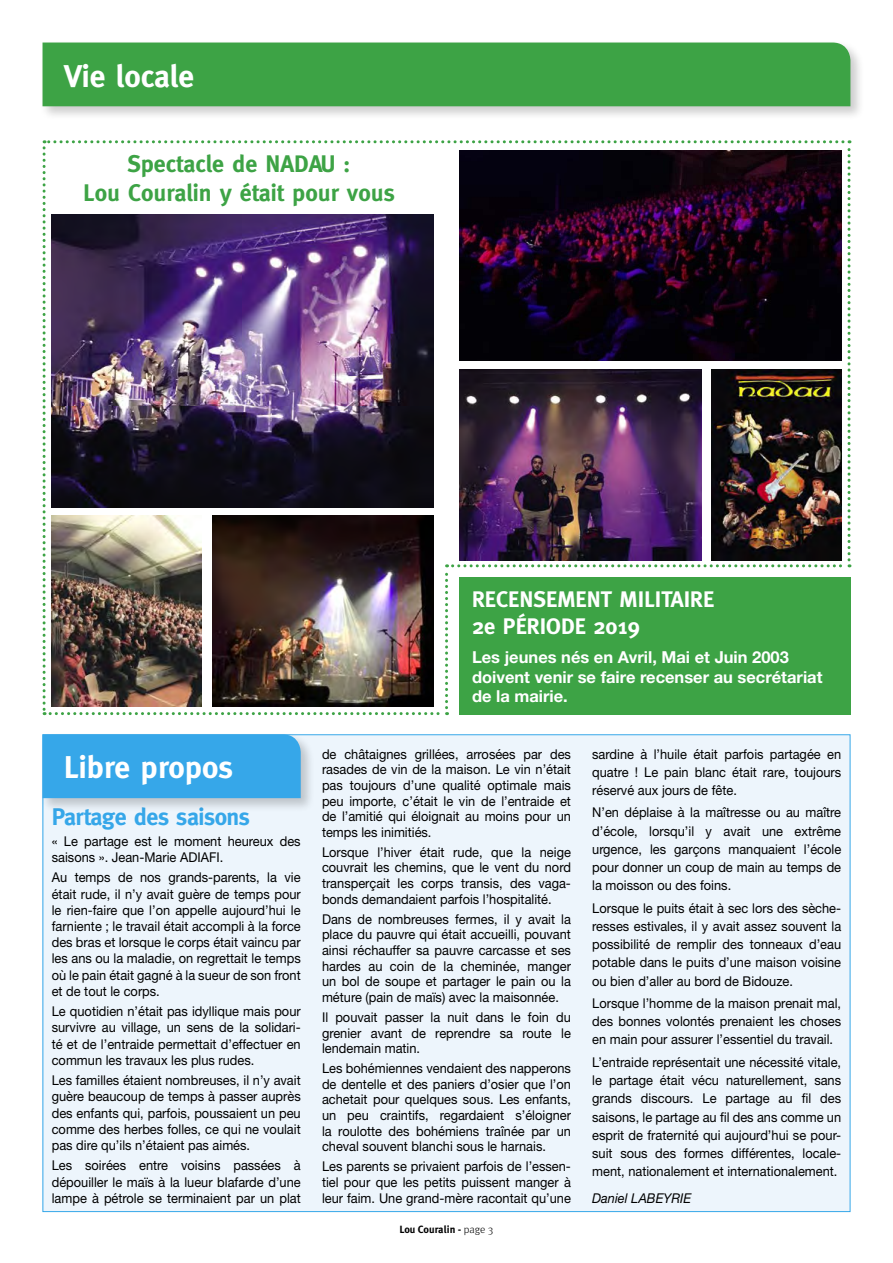
<style>
.page{position:relative;width:893px;height:1263px;background:#fff}
.page>*{position:absolute;margin:0;border:0;box-sizing:border-box;transform-origin:0 0}
.t1{font:700 31.5px "Meta";color:#fff}
.t2{font:700 24px/28.8px "Meta";color:#3da345;text-align:center}
.t3{font:700 24px "Meta";letter-spacing:-.02em;color:#36a7e9}
.t4{font:700 22.5px/27px "Meta";color:#fff}
.t5{font:700 16.5px/19.8px "Helvetica Neue";color:#fff}
.t6{font:13.5px/15.6px "Helvetica Neue";color:#000;text-align:justify;scale:.95 1}
.t7{font:italic 13.5px "Helvetica Neue";color:#000;scale:.95 1}
.t8{font:700 10.5px "Meta Plus";color:#000}
.s1{font-family:"Meta";font-weight:300}
</style>
<div class="page">
<div style="left:40px;top:40px;width:825px;height:81px;background:#000;opacity:.2"></div>
<div style="left:43px;top:43px;width:807px;height:63px;background:#3da345"></div>
<div style="left:43px;top:735px;width:807px;height:476px;background:#edf5fc"></div>
<div style="left:40px;top:732px;width:275px;height:81px;background:#000;opacity:.2"></div>
<div style="left:43px;top:734px;width:258px;height:64px;background:#36a7e9"></div>
<img style="left:43px;top:140px;width:807px;height:575px">
<h1 class="t1" style="left:64px;top:57px;width:132px">Vie locale</h1>
<h2 class="t2" style="left:83px;top:149px;width:313px">Spectacle de NADAU :<br>Lou Couralin y était pour vous</h2>
<h3 class="t4" style="left:472px;top:586px;width:244px">RECENSEMENT MILITAIRE<br>2e PÉRIODE 2019</h3>
<p class="t5" style="left:472px;top:647px;width:352px">Les jeunes nés en Avril, Mai et Juin 2003 doivent venir se faire recenser au secrétariat de la mairie.</p>
<h1 class="t1" style="left:64px;top:749px;width:171px">Libre propos</h1>
<h2 class="t3" style="left:52px;top:803px;width:200px">Partage des saisons</h2>
<p class="t6" style="left:52px;top:833px;width:264px;line-height:16.2px">« Le partage est le moment heureux des saisons ». Jean-Marie ADIAFI.</p>
<p class="t6" style="left:52px;top:869px;width:264px;line-height:16.2px">Au temps de nos grands-parents, la vie était rude, il n’y avait guère de temps pour le rien-faire que l’on appelle aujourd’hui le farniente ; le travail était accompli à la force des bras et lorsque le corps était vaincu par les ans ou la maladie, on regrettait le temps où le pain était gagné à la sueur de son front et de tout le corps.</p>
<p class="t6" style="left:52px;top:1003px;width:264px;line-height:16.2px">Le quotidien n’était pas idyllique mais pour survivre au village, un sens de la solidari&shy;té et de l’entraide permettait d’effectuer en commun les travaux les plus rudes.</p>
<p class="t6" style="left:52px;top:1072px;width:264px;line-height:16.2px">Les familles étaient nombreuses, il n’y avait guère beaucoup de temps à passer auprès des enfants qui, parfois, poussaient un peu comme des herbes folles, ce qui ne voulait pas dire qu’ils n’étaient pas aimés.</p>
<p class="t6" style="left:52px;top:1157px;width:264px;line-height:16.2px">Les soirées entre voisins passées à dépouiller le maïs à la lueur blafarde d’une lampe à pétrole se terminaient par un plat</p>
<p class="t6" style="left:322px;top:746px;width:264px">de châtaignes grillées, arrosées par des rasades de vin de la maison. Le vin n’était pas toujours d’une qualité optimale mais peu importe, c’était le vin de l’entraide et de l’amitié qui éloignait au moins pour un temps les inimitiés.</p>
<p class="t6" style="left:322px;top:844px;width:264px">Lorsque l’hiver était rude, que la neige couvrait les chemins, que le vent du nord transperçait les corps transis, des vaga&shy;bonds demandaient parfois l’hospitalité.</p>
<p class="t6" style="left:322px;top:911px;width:264px">Dans de nombreuses fermes, il y avait la place du pauvre qui était accueilli, pouvant ainsi réchauffer sa pauvre carcasse et ses hardes au coin de la cheminée, manger un bol de soupe et partager le pain ou la méture (pain de maïs) avec la maisonnée.</p>
<p class="t6" style="left:322px;top:1009px;width:264px">Il pouvait passer la nuit dans le foin du grenier avant de reprendre sa route le lendemain matin.</p>
<p class="t6" style="left:322px;top:1060px;width:264px">Les bohémiennes vendaient des napperons de dentelle et des paniers d’osier que l’on achetait pour quelques sous. Les enfants, un peu craintifs, regardaient s’éloigner la roulotte des bohémiens traînée par un cheval souvent blanchi sous le harnais.</p>
<p class="t6" style="left:322px;top:1158px;width:264px">Les parents se privaient parfois de l’essen&shy;tiel pour que les petits puissent manger à leur faim. Une grand-mère racontait qu’une</p>
<p class="t8" style="left:399px;top:1223px;width:96px">Lou Couralin - <span class="s1">page 3</span></p>
<p class="t6" style="left:592px;top:744px;width:264px;line-height:18.1px">sardine à l’huile était parfois partagée en quatre ! Le pain blanc était rare, toujours réservé aux jours de fête.</p>
<p class="t6" style="left:592px;top:803px;width:264px;line-height:18.1px">N’en déplaise à la maîtresse ou au maître d’école, lorsqu’il y avait une extrême urgence, les garçons manquaient l’école pour donner un coup de main au temps de la moisson ou des foins.</p>
<p class="t6" style="left:592px;top:899px;width:264px;line-height:18.1px">Lorsque le puits était à sec lors des sèche&shy;resses estivales, il y avait assez souvent la possibilité de remplir des tonneaux d’eau potable dans le puits d’une maison voisine ou bien d’aller au bord de Bidouze.</p>
<p class="t6" style="left:592px;top:994px;width:264px;line-height:18.1px">Lorsque l’homme de la maison prenait mal, des bonnes volontés prenaient les choses en main pour assurer l’essentiel du travail.</p>
<p class="t6" style="left:592px;top:1053px;width:264px;line-height:18.1px">L’entraide représentait une nécessité vitale, le partage était vécu naturellement, sans grands discours. Le partage au fil des saisons, le partage au fil des ans comme un esprit de fraternité qui aujourd’hui se pour&shy;suit sous des formes différentes, locale&shy;ment, nationalement et internationalement.</p>
<p class="t7" style="left:592px;top:1190px;width:106px">Daniel LABEYRIE</p>
</div>
